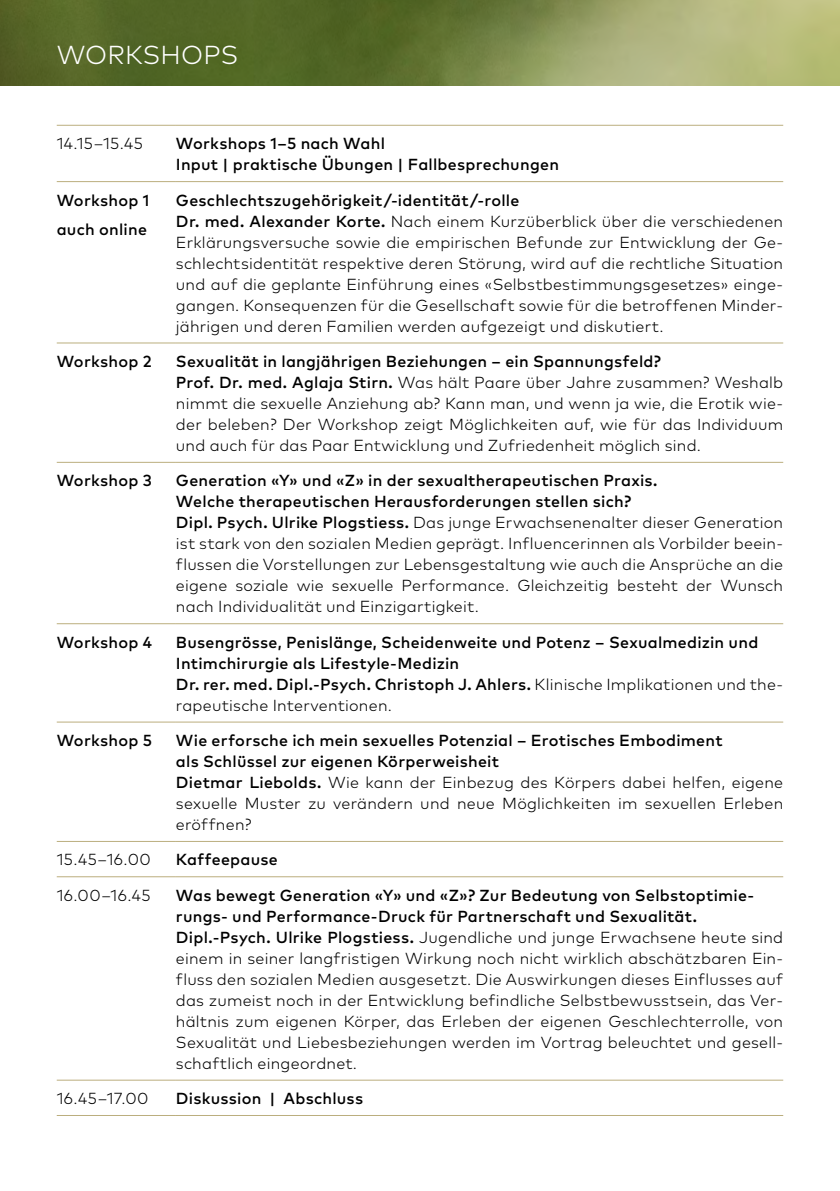
<style>
.page{position:relative;width:840px;height:1191px;background:#fff}
.page>*{position:absolute;margin:0;border:0;box-sizing:border-box;transform-origin:0 0}
.t1{font:300 26px "Mark OT";letter-spacing:.005em;color:#fff}
.t2{font:300 16px/21px "Mark OT";letter-spacing:.015em;color:#000}
.t3{font:500 16px/21px "Mark OT";letter-spacing:.015em;color:#000}
.s1{font-weight:500}
.s2{font-weight:300}
</style>
<div class="page">
<img style="left:0;top:0;width:839px;height:85px">
<hr style="left:57px;top:181px;width:119px;height:1px;background:#bbae7e">
<hr style="left:176px;top:181px;width:606px;height:1px;background:#bbae7e">
<hr style="left:57px;top:342px;width:119px;height:1px;background:#bbae7e">
<hr style="left:176px;top:342px;width:606px;height:1px;background:#bbae7e">
<hr style="left:57px;top:462px;width:119px;height:1px;background:#bbae7e">
<hr style="left:176px;top:462px;width:606px;height:1px;background:#bbae7e">
<hr style="left:57px;top:623px;width:119px;height:1px;background:#bbae7e">
<hr style="left:176px;top:623px;width:606px;height:1px;background:#bbae7e">
<hr style="left:57px;top:721px;width:119px;height:1px;background:#bbae7e">
<hr style="left:176px;top:721px;width:606px;height:1px;background:#bbae7e">
<hr style="left:57px;top:841px;width:119px;height:1px;background:#bbae7e">
<hr style="left:176px;top:841px;width:606px;height:1px;background:#bbae7e">
<hr style="left:57px;top:876px;width:119px;height:1px;background:#bbae7e">
<hr style="left:176px;top:876px;width:606px;height:1px;background:#bbae7e">
<hr style="left:57px;top:1079px;width:119px;height:1px;background:#bbae7e">
<hr style="left:176px;top:1079px;width:606px;height:1px;background:#bbae7e">
<hr style="left:57px;top:1115px;width:119px;height:1px;background:#bbae7e">
<hr style="left:176px;top:1115px;width:606px;height:1px;background:#bbae7e">
<hr style="left:57px;top:125px;width:119px;height:1px;background:#bbae7e">
<hr style="left:176px;top:125px;width:606px;height:1px;background:#bbae7e">
<h1 class="t1" style="left:57px;top:39px;width:183px">WORKSHOPS</h1>
<p class="t2" style="left:57px;top:133px;width:88px">14.15–15.45</p>
<p class="t3" style="left:176px;top:133px;width:384px">Workshops 1–5 nach Wahl<br>Input | praktische Übungen | Fallbesprechungen</p>
<p class="t3" style="left:57px;top:185px;width:94px;line-height:29.6px">Workshop 1 auch online</p>
<p class="t2" style="left:176px;top:189px;width:608px"><span class="s1">Geschlechtszugehörigkeit /-identität /-rolle<br>Dr. med. Alexander Korte.</span> Nach einem Kurzüberblick über die verschiedenen Erklärungsversuche sowie die empirischen Befunde zur Entwicklung der Ge&shy;schlechtsidentität respektive deren Störung, wird auf die rechtliche Situation und auf die geplante Einführung eines «Selbstbestimmungsgesetzes» einge&shy;gangen. Konsequenzen für die Gesellschaft sowie für die betroffenen Minder&shy;jährigen und deren Familien werden aufgezeigt und diskutiert.</p>
<p class="t3" style="left:57px;top:350px;width:96px">Workshop 2</p>
<p class="t2" style="left:176px;top:351px;width:608px"><span class="s1">Sexualität in langjährigen Beziehungen – ein Spannungsfeld?<br>Prof. Dr. med. Aglaja Stirn.</span> Was hält Paare über Jahre zusammen? Weshalb nimmt die sexuelle Anziehung ab? Kann man, und wenn ja wie, die Erotik wie&shy;der beleben? Der Workshop zeigt Möglichkeiten auf, wie für das Individuum und auch für das Paar Entwicklung und Zufriedenheit möglich sind.</p>
<p class="t3" style="left:57px;top:470px;width:97px">Workshop 3</p>
<p class="t2" style="left:176px;top:470px;width:608px"><span class="s1">Generation «Y» und «Z» in der sexualtherapeutischen Praxis.<br>Welche therapeutischen Herausforderungen stellen sich?<br>Dipl. Psych. Ulrike Plogstiess.</span> Das junge Erwachsenenalter dieser Generation ist stark von den sozialen Medien geprägt. Influencerinnen als Vorbilder beein&shy;flussen die Vorstellungen zur Lebensgestaltung wie auch die Ansprüche an die eigene soziale wie sexuelle Performance. Gleichzeitig besteht der Wunsch nach Individualität und Einzigartigkeit.</p>
<p class="t3" style="left:57px;top:631px;width:97px">Workshop 4</p>
<p class="t3" style="left:176px;top:631px;width:608px">Busengrösse, Penislänge, Scheidenweite und Potenz – Sexualmedizin und Intimchirurgie als Lifestyle-Medizin<br>Dr. rer. med. Dipl.-Psych. Christoph J. Ahlers. <span class="s2">Klinische Implikationen und the&shy;rapeutische Interventionen.</span></p>
<p class="t3" style="left:57px;top:729px;width:97px">Workshop 5</p>
<p class="t2" style="left:176px;top:729px;width:608px"><span class="s1">Wie erforsche ich mein sexuelles Potenzial – Erotisches Embodiment<br>als Schlüssel zur eigenen Körperweisheit<br>Dietmar Liebolds.</span> Wie kann der Einbezug des Körpers dabei helfen, eigene sexuelle Muster zu verändern und neue Möglichkeiten im sexuellen Erleben eröffnen?</p>
<p class="t2" style="left:57px;top:849px;width:95px">15.45–16.00</p>
<p class="t3" style="left:176px;top:848px;width:103px">Kaffeepause</p>
<p class="t2" style="left:57px;top:884px;width:96px">16.00–16.45</p>
<p class="t2" style="left:176px;top:884px;width:608px"><span class="s1">Was bewegt Generation «Y» und «Z»? Zur Bedeutung von Selbstoptimie&shy;rungs- und Performance-Druck für Partnerschaft und Sexualität.<br>Dipl.-Psych. Ulrike Plogstiess.</span> Jugendliche und junge Erwachsene heute sind einem in seiner langfristigen Wirkung noch nicht wirklich abschätzbaren Ein&shy;fluss den sozialen Medien ausgesetzt. Die Auswirkungen dieses Einflusses auf das zumeist noch in der Entwicklung befindliche Selbstbewusstsein, das Ver&shy;hältnis zum eigenen Körper, das Erleben der eigenen Geschlechterrolle, von Sexualität und Liebesbeziehungen werden im Vortrag beleuchtet und gesell&shy;schaftlich eingeordnet.</p>
<p class="t2" style="left:57px;top:1087px;width:93px">16.45–17.00</p>
<p class="t3" style="left:176px;top:1087px;width:188px">Diskussion | Abschluss</p>
</div>
